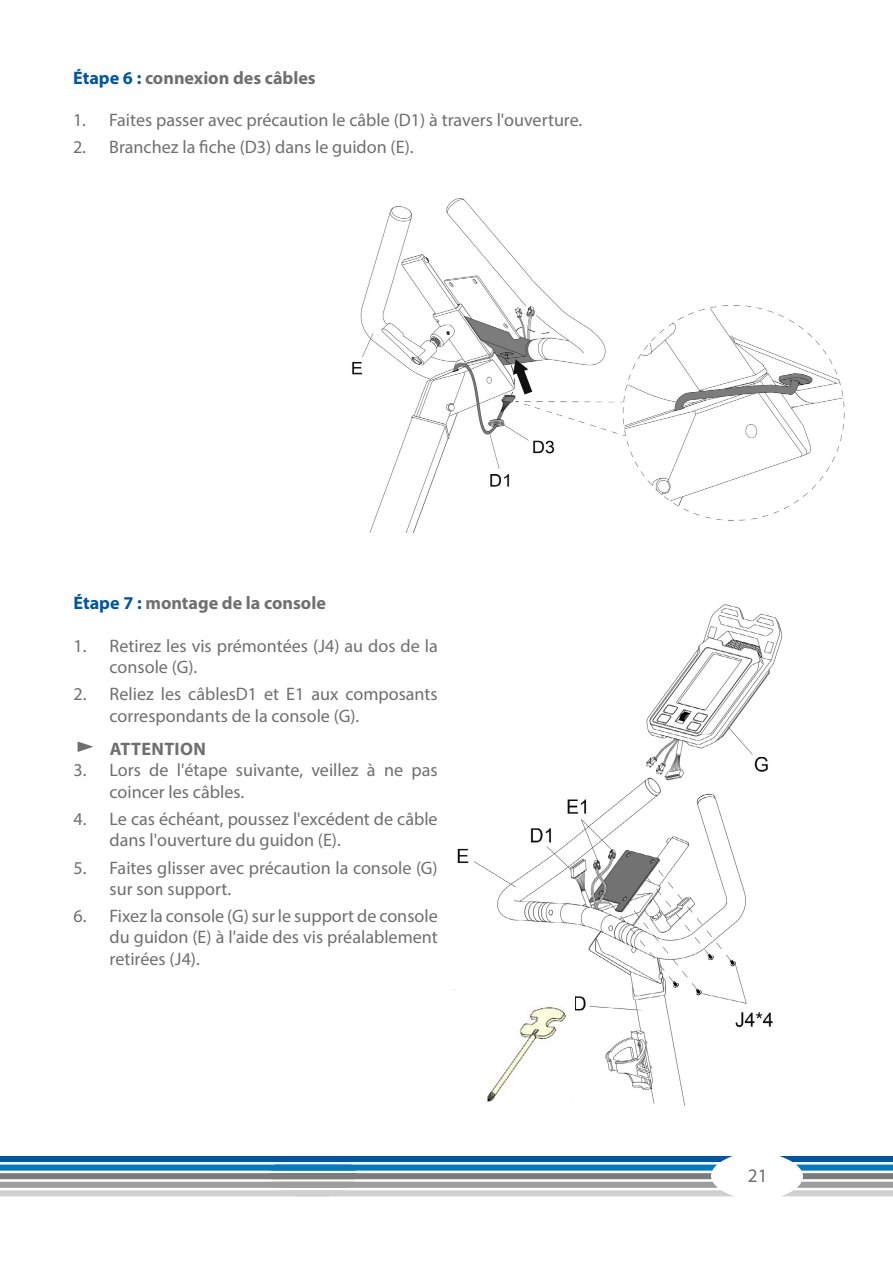
<style>
.page{position:relative;width:893px;height:1263px;background:#fff}
.page>*{position:absolute;margin:0;border:0;box-sizing:border-box;transform-origin:0 0}
.t1{font:19.2px "Myriad Pro";color:#706f6f}
.t2{font:18.15px/21.3px "Myriad Pro";color:#706f6f}
.t3{font:700 18.15px "Myriad Pro";color:#706f6f}
.t4{font:700 18.15px "Myriad Pro";letter-spacing:.02em;color:#706f6f}
.s1{color:#0056a4}
</style>
<div class="page">
<img style="left:352px;top:198px;width:493px;height:336px">
<img style="left:457px;top:604px;width:325px;height:502px">
<div style="left:455px;top:962px;width:119px;height:156px;background:#fff"></div>
<img style="left:486px;top:1007px;width:80px;height:95px">
<svg style="left:779px;top:1156px;width:114px;height:40px"></svg>
<svg style="left:0;top:1156px;width:733px;height:40px"></svg>
<p class="t3" style="left:73px;top:66px;width:244px"><span class="s1">Étape 6 :</span> connexion des câbles</p>
<p class="t2" style="left:73px;top:109px;width:511px">1. Faites passer avec précaution le câble (D1) à travers l'ouverture.</p>
<p class="t2" style="left:73px;top:136px;width:342px">2. Branchez la fiche (D3) dans le guidon (E).</p>
<p class="t3" style="left:74px;top:591px;width:254px"><span class="s1">Étape 7 :</span> montage de la console</p>
<p class="t2" style="left:110px;top:635px;width:330px;text-indent:-36px">1. Retirez les vis prémontées (J4) au dos de la console (G).</p>
<p class="t2" style="left:110px;top:683px;width:330px;text-indent:-36px">2. Reliez les câblesD1 et E1 aux composants correspondants de la console (G).</p>
<p class="t4" style="left:110px;top:737px;width:98px">ATTENTION</p>
<p class="t2" style="left:110px;top:759px;width:330px;text-indent:-36px">3. Lors de l'étape suivante, veillez à ne pas coincer les câbles.</p>
<p class="t2" style="left:110px;top:808px;width:330px;text-indent:-36px">4. Le cas échéant, poussez l'excédent de câble dans l'ouverture du guidon (E).</p>
<p class="t2" style="left:110px;top:856px;width:330px;text-indent:-36px">5. Faites glisser avec précaution la console (G) sur son support.</p>
<p class="t2" style="left:110px;top:905px;width:330px;text-align:justify;text-indent:-36px">6. Fixez la console (G) sur le support de console du guidon (E) à l'aide des vis préalablement retirées (J4).</p>
<p class="t1" style="left:748px;top:1164px;width:21px">21</p>
</div>
